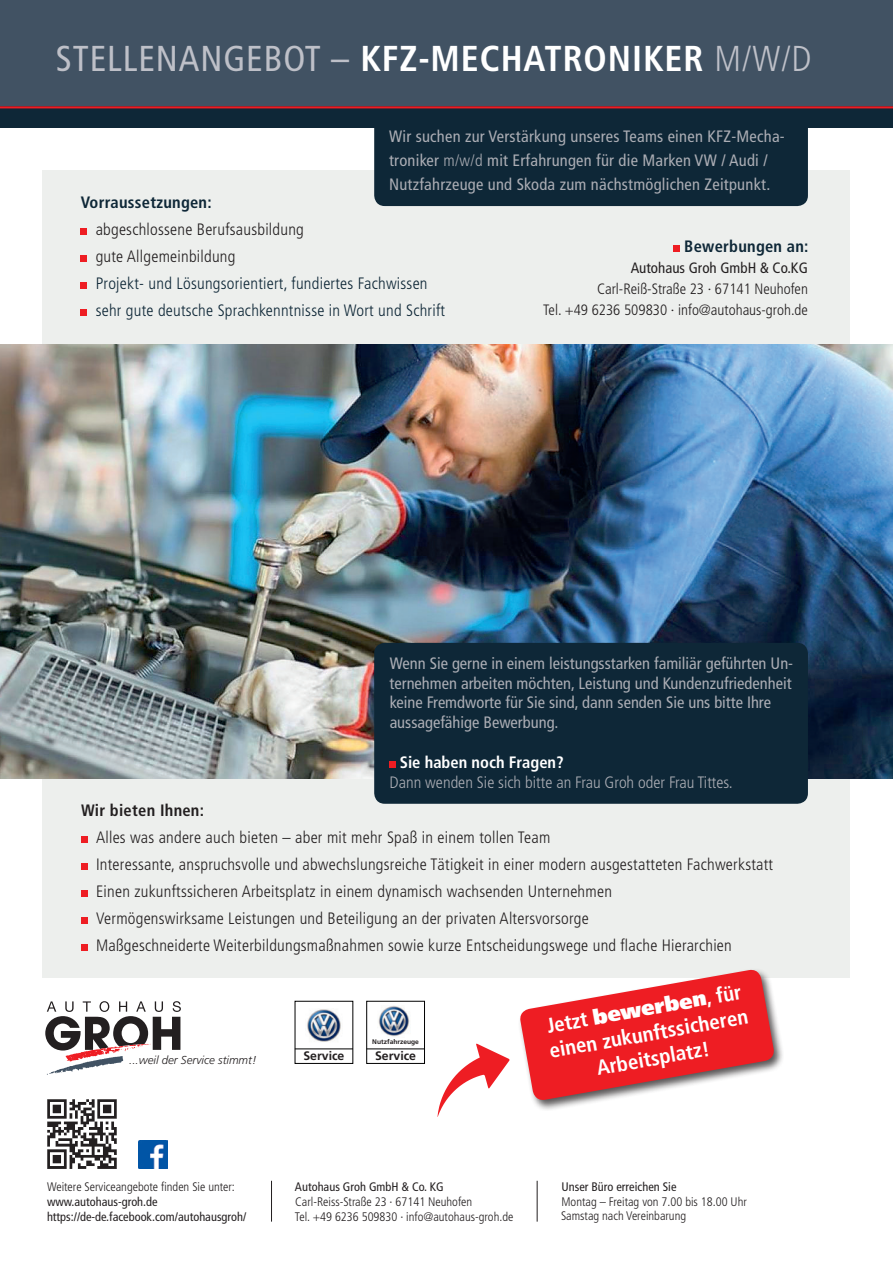
<style>
.page{position:relative;width:893px;height:1263px;background:#fff}
.page>*{position:absolute;margin:0;border:0;box-sizing:border-box;transform-origin:0 0}
.t1{font:700 condensed 36px "Frutiger";letter-spacing:.025em;color:#fff}
.t2{font:700 condensed 21px/25.2px "Frutiger";color:#fff;text-align:center}
.t3{font:300 condensed 16.5px/27px "Frutiger";letter-spacing:.015em;color:#231f20}
.t4{font:condensed 16.5px/19.8px "Frutiger";color:#abadb4}
.t5{font:300 condensed 16.5px/27px "Frutiger";letter-spacing:.015em;color:#0e2737}
.t6{font:300 condensed 16.5px "Frutiger";color:#abadb4}
.t7{font:700 condensed 16.5px "Frutiger";letter-spacing:.015em;color:#0e2737}
.t8{font:700 condensed 16.5px "Frutiger";color:#fff}
.t9{font:700 condensed 16.5px "Frutiger";letter-spacing:.015em;color:#231f20}
.t10{font:300 condensed 15px/21px "Frutiger";color:#231f20;text-align:right}
.t11{font:condensed 15px "Frutiger";color:#231f20}
.t12{font:300 condensed 12.3px/14.9px "Frutiger";color:#231f20}
.t13{font:condensed 12.3px/14.9px "Frutiger";color:#231f20}
.t14{font:700 12.3px "Frutiger";color:#231f20}
.t15{font:italic 300 11.55px "Frutiger";color:#231f20}
.t16{font:700 6.6px "Frutiger";color:#231f20}
.s1{font-weight:400;color:#bec0c8}
.s2{font-weight:300;color:#bec0c8}
.s3{font-weight:300}
.s4{font-weight:900;font-stretch:normal}
</style>
<div class="page">
<div style="left:43px;top:170px;width:807px;height:808px;background:#edefed"></div>
<div style="left:0;top:0;width:893px;height:106px;background:#415263"></div>
<img style="left:0;top:344px;width:893px;height:434px">
<div style="left:0;top:106px;width:893px;height:22px;background:#0e2737"></div>
<hr style="left:0;top:106px;width:893px;height:2px;background:#ee1d23">
<div style="left:673px;top:245px;width:6px;height:7px;background:#ee1d23"></div>
<div style="left:374px;top:128px;width:434px;height:78px;background:#0e2737"></div>
<hr style="left:271px;top:1181px;width:1px;height:40px;background:#231f20">
<img style="left:47px;top:1099px;width:70px;height:70px">
<svg style="left:45px;top:1001px;width:136px;height:74px"></svg>
<hr style="left:295px;top:1049px;width:58px;height:1px;background:#000">
<img style="left:307px;top:1009px;width:34px;height:33px">
<div style="left:366px;top:1001px;width:59px;height:63px;background:#fff;border:1px solid #000"></div>
<hr style="left:367px;top:1049px;width:58px;height:1px;background:#000">
<img style="left:378px;top:1005px;width:32px;height:32px">
<img style="left:139px;top:1140px;width:28px;height:29px">
<hr style="left:537px;top:1181px;width:1px;height:40px;background:#231f20">
<div style="left:518px;top:967px;width:267px;height:144px;background:#231f20;opacity:.75"></div>
<svg style="left:519px;top:968px;width:256px;height:133px"></svg>
<svg style="left:437px;top:1043px;width:73px;height:74px"></svg>
<div style="left:81px;top:837px;width:7px;height:6px;background:#ee1d23"></div>
<div style="left:81px;top:864px;width:7px;height:6px;background:#ee1d23"></div>
<div style="left:81px;top:891px;width:7px;height:6px;background:#ee1d23"></div>
<div style="left:81px;top:918px;width:7px;height:6px;background:#ee1d23"></div>
<div style="left:81px;top:945px;width:7px;height:6px;background:#ee1d23"></div>
<div style="left:374px;top:643px;width:434px;height:161px;background:#0e2737;border-radius:11px"></div>
<div style="left:389px;top:761px;width:6px;height:7px;background:#ee1d23"></div>
<div style="left:81px;top:228px;width:6px;height:7px;background:#ee1d23"></div>
<div style="left:81px;top:255px;width:6px;height:7px;background:#ee1d23"></div>
<div style="left:81px;top:282px;width:6px;height:7px;background:#ee1d23"></div>
<div style="left:81px;top:309px;width:6px;height:7px;background:#ee1d23"></div>
<h1 class="t1" style="left:56px;top:37px;width:757px"><span class="s1">STELLENANGEBOT –</span> KFZ-MECHATRONIKER <span class="s2">M/W/D</span></h1>
<p class="t4" style="left:389px;top:124px;width:397px;line-height:24px">Wir suchen zur Verstärkung unseres Teams einen KFZ-Mecha&shy;troniker <span class="s3">m/w/d</span> mit Erfahrungen für die Marken VW / Audi /<br>Nutzfahrzeuge und Skoda zum nächstmöglichen Zeitpunkt.</p>
<p class="t7" style="left:81px;top:192px;width:132px">Vorraussetzungen:</p>
<p class="t3" style="left:96px;top:216px;width:210px">abgeschlossene Berufsausbildung gute Allgemeinbildung</p>
<p class="t5" style="left:96px;top:270px;width:351px">Projekt- und Lösungsorientiert, fundiertes Fachwissen sehr gute deutsche Sprachkenntnisse in Wort und Schrift</p>
<p class="t7" style="left:684px;top:236px;width:126px">Bewerbungen an:</p>
<p class="t11" style="left:631px;top:259px;width:179px">Autohaus Groh GmbH &amp; Co.KG</p>
<p class="t10" style="left:543px;top:278px;width:266px">Carl-Reiß-Straße 23 · 67141 Neuhofen<br>Tel. +49 6236 509830 · info@autohaus-groh.de</p>
<p class="t4" style="left:390px;top:653px;width:405px">Wenn Sie gerne in einem leistungsstarken familiär geführten Un&shy;ternehmen arbeiten möchten, Leistung und Kundenzufriedenheit keine Fremdworte für Sie sind, dann senden Sie uns bitte Ihre aussagefähige Bewerbung.</p>
<p class="t8" style="left:400px;top:752px;width:166px">Sie haben noch Fragen?</p>
<p class="t6" style="left:390px;top:772px;width:345px">Dann wenden Sie sich bitte an Frau Groh oder Frau Tittes.</p>
<p class="t9" style="left:81px;top:801px;width:124px">Wir bieten Ihnen:</p>
<p class="t3" style="left:96px;top:824px;width:679px">Alles was andere auch bieten – aber mit mehr Spaß in einem tollen Team<br>Interessante, anspruchsvolle und abwechslungsreiche Tätigkeit in einer modern ausgestatteten Fachwerkstatt Einen zukunftssicheren Arbeitsplatz in einem dynamisch wachsenden Unternehmen<br>Vermögenswirksame Leistungen und Beteiligung an der privaten Altersvorsorge<br>Maßgeschneiderte Weiterbildungsmaßnahmen sowie kurze Entscheidungswege und flache Hierarchien</p>
<p class="t16" style="left:372px;top:1038px;width:48px">Nutzfahrzeuge</p>
<p class="t15" style="left:129px;top:1053px;width:129px">...weil der Service stimmt!</p>
<p class="t14" style="left:303px;top:1048px;width:43px">Service</p>
<p class="t14" style="left:375px;top:1048px;width:43px">Service</p>
<p class="t2" style="left:543px;top:1014px;width:203px;rotate:-10deg">Jetzt <span class="s4">bewerben</span>, für einen zukunftssicheren<br>Arbeitsplatz!</p>
<p class="t12" style="left:47px;top:1179px;width:189px">Weitere Serviceangebote finden Sie unter:</p>
<p class="t13" style="left:47px;top:1194px;width:201px">www.autohaus-groh.de https://de-de.facebook.com/autohausgroh/</p>
<p class="t13" style="left:295px;top:1179px;width:150px">Autohaus Groh GmbH &amp; Co. KG</p>
<p class="t12" style="left:295px;top:1194px;width:220px">Carl-Reiss-Straße 23 · 67141 Neuhofen<br>Tel. +49 6236 509830 · info@autohaus-groh.de</p>
<p class="t13" style="left:561px;top:1179px;width:116px">Unser Büro erreichen Sie</p>
<p class="t12" style="left:561px;top:1194px;width:187px">Montag – Freitag von 7.00 bis 18.00 Uhr<br>Samstag nach Vereinbarung</p>
</div>
